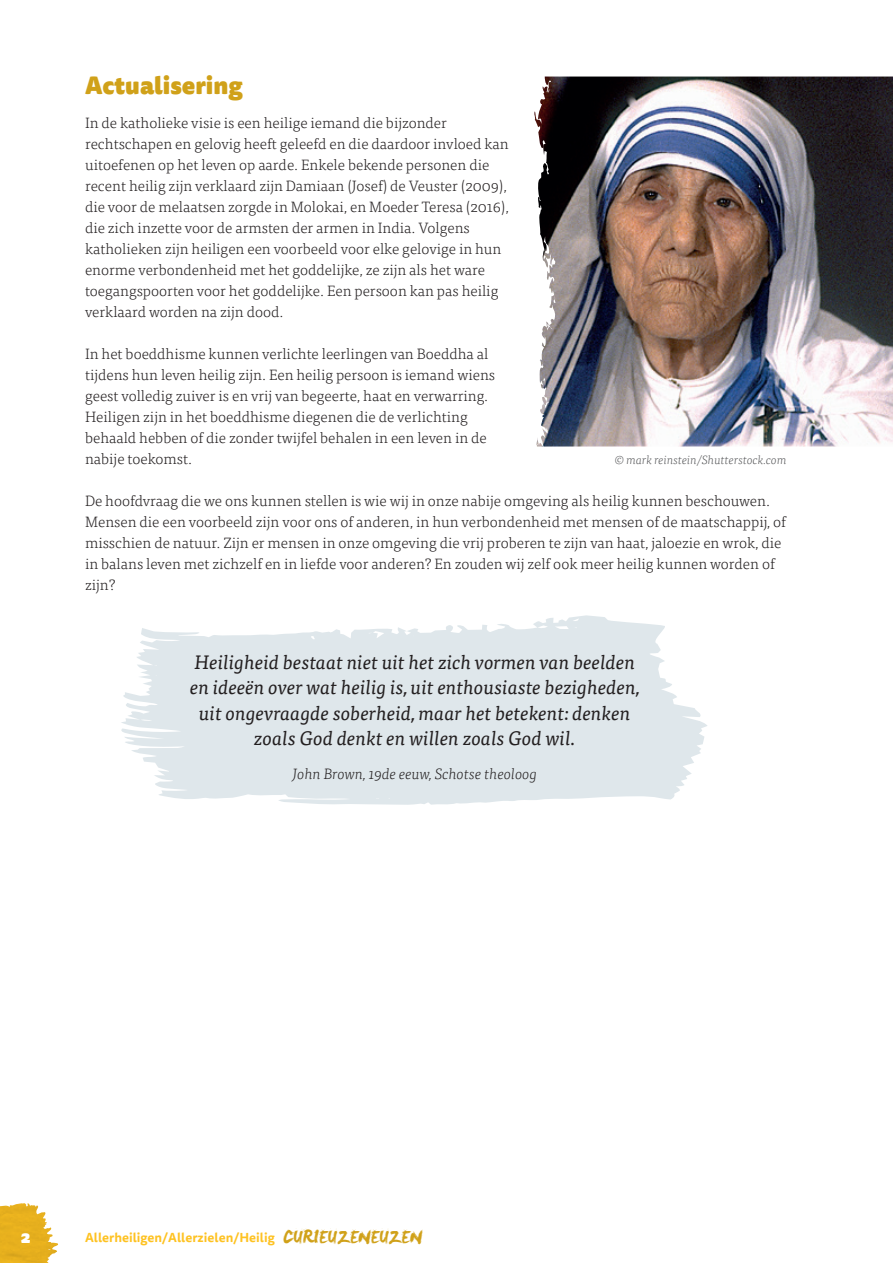
<style>
.page{position:relative;width:893px;height:1263px;background:#fff}
.page>*{position:absolute;margin:0;border:0;box-sizing:border-box;transform-origin:0 0}
.t1{font:900 24px "Tisa Sans Pro";color:#d0a119}
.t2{font:italic 19.5px/25.5px "Tisa Pro";color:#231f20;text-align:center}
.t3{font:900 16.5px "Tisa Sans Pro";color:#fff}
.t4{font:300 15px/21px "Tisa Pro";color:#231f20}
.t5{font:italic 300 15px "Tisa Pro";color:#231f20}
.t6{font:700 12.75px "Tisa Sans Pro";color:#fec221}
.t7{font:italic 300 12px "Tisa Pro";color:#57585a}
.s1{font-family:"Levi Re Brushed";font-weight:400;font-size:17.25px;color:#d0a119}
</style>
<div class="page">
<svg style="left:52px;top:1234px;width:6px;height:20px"></svg>
<img style="left:0;top:1203px;width:52px;height:60px">
<img style="left:536px;top:76px;width:357px;height:370px">
<img style="left:534px;top:77px;width:22px;height:262px">
<svg style="left:121px;top:615px;width:586px;height:190px;fill:#dfe7eb"></svg>
<h1 class="t1" style="left:85px;top:66px;width:159px">Actualisering</h1>
<p class="t4" style="left:85px;top:111px;width:425px">In de katholieke visie is een heilige iemand die bijzonder rechtschapen en gelovig heeft geleefd en die daardoor invloed kan uitoefenen op het leven op aarde. Enkele bekende personen die recent heilig zijn verklaard zijn Damiaan (Josef) de Veuster (2009), die voor de melaatsen zorgde in Molokai, en Moeder Teresa (2016), die zich inzette voor de armsten der armen in India. Volgens katholieken zijn heiligen een voorbeeld voor elke gelovige in hun enorme verbondenheid met het goddelijke, ze zijn als het ware toegangspoorten voor het goddelijke. Een persoon kan pas heilig verklaard worden na zijn dood.</p>
<p class="t4" style="left:85px;top:342px;width:412px">In het boeddhisme kunnen verlichte leerlingen van Boeddha al tijdens hun leven heilig zijn. Een heilig persoon is iemand wiens geest volledig zuiver is en vrij van begeerte, haat en verwarring.<br>Heiligen zijn in het boeddhisme diegenen die de verlichting behaald hebben of die zonder twijfel behalen in een leven in de nabije toekomst.</p>
<p class="t4" style="left:85px;top:489px;width:702px">De hoofdvraag die we ons kunnen stellen is wie wij in onze nabije omgeving als heilig kunnen beschouwen.<br>Mensen die een voorbeeld zijn voor ons of anderen, in hun verbondenheid met mensen of de maatschappij, of misschien de natuur. Zijn er mensen in onze omgeving die vrij proberen te zijn van haat, jaloezie en wrok, die in balans leven met zichzelf en in liefde voor anderen? En zouden wij zelf ook meer heilig kunnen worden of zijn?</p>
<p class="t7" style="left:615px;top:451px;width:174px">© mark reinstein/Shutterstock.com</p>
<h2 class="t2" style="left:190px;top:648px;width:451px">Heiligheid bestaat niet uit het zich vormen van beelden en ideeën over wat heilig is, uit enthousiaste bezigheden, uit ongevraagde soberheid, maar het betekent: denken zoals God denkt en willen zoals God wil.</h2>
<p class="t5" style="left:293px;top:763px;width:246px">John Brown, 19de eeuw, Schotse theoloog</p>
<p class="t3" style="left:21px;top:1224px;width:11px">2</p>
<p class="t6" style="left:85px;top:1228px;width:338px">Allerheiligen/Allerzielen/Heilig <span class="s1">CURIEUZENEUZEN</span></p>
</div>
